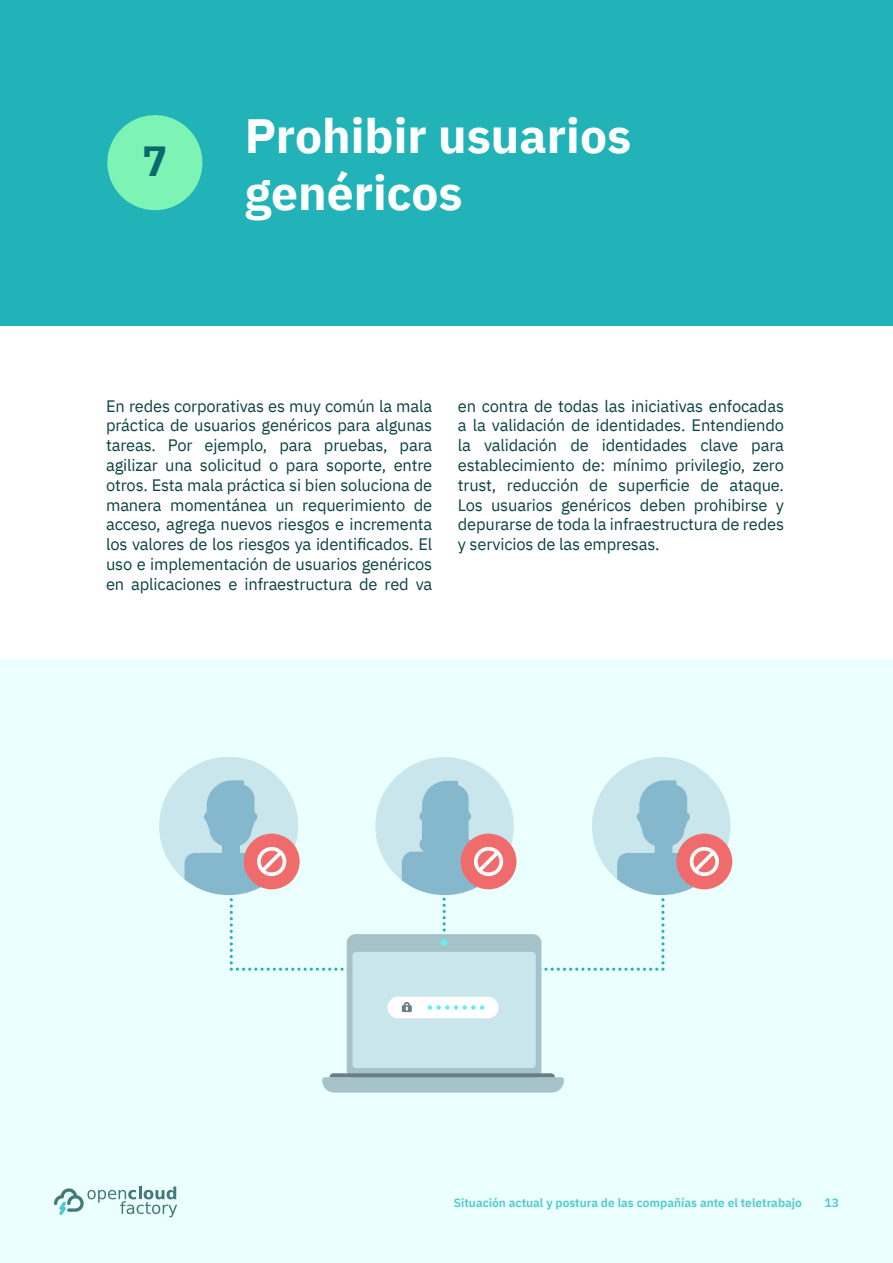
<style>
.page{position:relative;width:893px;height:1263px;background:#fff}
.page>*{position:absolute;margin:0;border:0;box-sizing:border-box;transform-origin:0 0}
.t1{font:700 48px "IBM Plex Sans";color:#fff}
.t2{font:700 42px "IBM Plex Sans";color:#0a696e}
.t3{font:16.5px/19.8px "IBM Plex Sans";letter-spacing:-.01em;color:#0d4242;text-align:justify}
.t4{font:600 12px "IBM Plex Sans";color:#21b3b7}
</style>
<div class="page">
<div style="left:0;top:660px;width:893px;height:603px;background:#ebfffe"></div>
<div style="left:0;top:0;width:893px;height:325px;background:#21b3b7"></div>
<div style="left:347px;top:934px;width:194px;height:145px;background:#a6c2c9;border-radius:9px"></div>
<div style="left:352px;top:952px;width:184px;height:116px;background:#c9e6ed;border-radius:4px"></div>
<svg style="left:322px;top:1073px;width:242px;height:19px;background:#9cb6bd"></svg>
<div style="left:387px;top:997px;width:112px;height:21px;background:#fff;border-radius:11px"></div>
<div style="left:402px;top:1005px;width:10px;height:7px;background:#697d82"></div>
<svg style="left:404px;top:1002px;width:6px;height:9px"></svg>
<svg style="left:428px;top:1005px;width:56px;height:5px"></svg>
<svg style="left:159px;top:757px;width:191px;height:214px"></svg>
<svg style="left:375px;top:757px;width:139px;height:189px"></svg>
<svg style="left:538px;top:757px;width:192px;height:214px"></svg>
<div style="left:107px;top:115px;width:95px;height:95px;background:#7ef4b4;border-radius:50%"></div>
<p class="t2" style="left:142px;top:127px;width:27px">7</p>
<p class="t1" style="left:245px;top:97px;width:388px">Prohibir usuarios</p>
<p class="t1" style="left:245px;top:155px;width:219px">genéricos</p>
<p class="t3" style="left:106px;top:394px;width:328px">En redes corporativas es muy común la mala práctica de usuarios genéricos para algunas tareas. Por ejemplo, para pruebas, para agilizar una solicitud o para soporte, entre otros. Esta mala práctica si bien soluciona de manera momentánea un requerimiento de acceso, agrega nuevos riesgos e incrementa los valores de los riesgos ya identificados. El uso e implementación de usuarios genéricos en aplicaciones e infraestructura de red va</p>
<p class="t3" style="left:458px;top:394px;width:328px">en contra de todas las iniciativas enfocadas a la validación de identidades. Entendiendo la validación de identidades clave para establecimiento de: mínimo privilegio, zero trust, reducción de superficie de ataque.<br>Los usuarios genéricos deben prohibirse y depurarse de toda la infraestructura de redes y servicios de las empresas.</p>
<p class="t4" style="left:454px;top:1193px;width:350px">Situación actual y postura de las compañías ante el teletrabajo</p>
<p class="t4" style="left:825px;top:1193px;width:16px">13</p>
</div>
